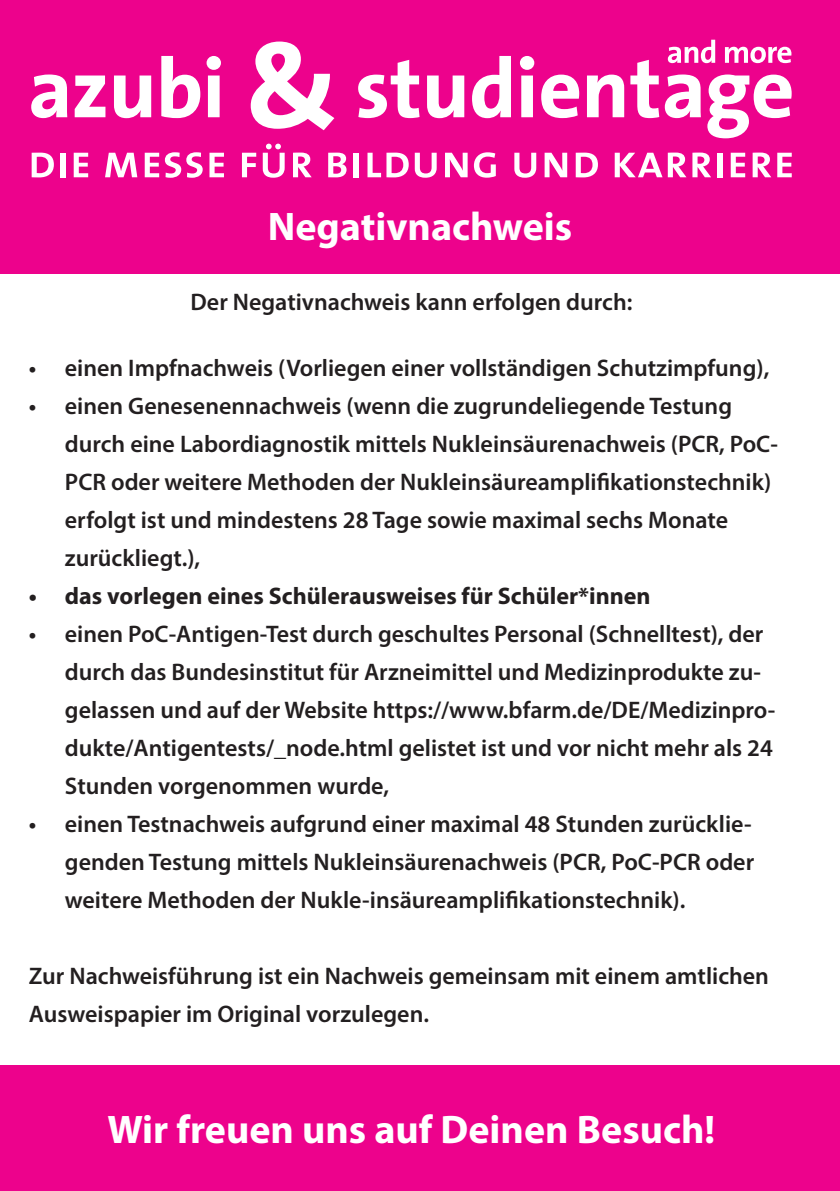
<style>
.page{position:relative;width:840px;height:1191px;background:#fff}
.page>*{position:absolute;margin:0;border:0;box-sizing:border-box;transform-origin:0 0}
.t1{font:700 40px "Myriad Pro";color:#fff}
.t2{font:600 24px/38px "Myriad Pro";color:#231f20}
.t3{font:700 24px "Myriad Pro";color:#231f20}
</style>
<div class="page">
<div style="left:0;top:1065px;width:839px;height:126px;background:#ed028c"></div>
<div style="left:0;top:0;width:839px;height:274px;background:#ed028c"></div>
<svg style="left:31px;top:56px;width:190px;height:62px"></svg>
<svg style="left:250px;top:42px;width:84px;height:88px"></svg>
<svg style="left:358px;top:40px;width:433px;height:98px"></svg>
<svg style="left:32px;top:153px;width:22px;height:24px"></svg>
<div style="left:60px;top:153px;width:5px;height:24px;background:#fff"></div>
<svg style="left:74px;top:153px;width:14px;height:24px"></svg>
<svg style="left:105px;top:153px;width:32px;height:24px"></svg>
<svg style="left:145px;top:153px;width:14px;height:24px"></svg>
<svg style="left:165px;top:152px;width:37px;height:26px"></svg>
<svg style="left:209px;top:153px;width:15px;height:24px"></svg>
<svg style="left:242px;top:153px;width:14px;height:24px"></svg>
<svg style="left:262px;top:144px;width:22px;height:34px"></svg>
<svg style="left:293px;top:153px;width:18px;height:24px"></svg>
<svg style="left:328px;top:153px;width:18px;height:24px"></svg>
<div style="left:353px;top:153px;width:6px;height:24px;background:#fff"></div>
<svg style="left:367px;top:153px;width:41px;height:24px"></svg>
<svg style="left:414px;top:153px;width:22px;height:25px"></svg>
<svg style="left:445px;top:153px;width:22px;height:24px"></svg>
<svg style="left:473px;top:152px;width:22px;height:26px"></svg>
<svg style="left:514px;top:153px;width:22px;height:25px"></svg>
<svg style="left:544px;top:153px;width:23px;height:24px"></svg>
<svg style="left:575px;top:153px;width:22px;height:24px"></svg>
<svg style="left:614px;top:153px;width:72px;height:24px"></svg>
<svg style="left:692px;top:153px;width:18px;height:24px"></svg>
<div style="left:716px;top:153px;width:5px;height:24px;background:#fff"></div>
<svg style="left:730px;top:153px;width:14px;height:24px"></svg>
<svg style="left:752px;top:153px;width:18px;height:24px"></svg>
<svg style="left:777px;top:153px;width:14px;height:24px"></svg>
<h1 class="t1" style="left:267px;top:211px;width:306px">Negativnachweis</h1>
<p class="t2" style="left:190px;top:285px;width:443px">Der Negativnachweis kann erfolgen durch:</p>
<p class="t2" style="left:29px;top:351px;width:741px">• einen Impfnachweis (Vorliegen einer vollständigen Schutzimpfung),</p>
<p class="t2" style="left:65px;top:389px;width:714px;text-indent:-36px">• einen Genesenennachweis (wenn die zugrundeliegende Testung durch eine Labordiagnostik mittels Nukleinsäurenachweis (PCR, PoC-PCR oder weitere Methoden der Nukleinsäureamplifikationstechnik) erfolgt ist und mindestens 28 Tage sowie maximal sechs Monate zurückliegt.),</p>
<p class="t3" style="left:29px;top:587px;width:623px">• das vorlegen eines Schülerausweises für Schüler*innen</p>
<p class="t2" style="left:65px;top:617px;width:711px;text-indent:-36px">• einen PoC-Antigen-Test durch geschultes Personal (Schnelltest), der durch das Bundesinstitut für Arzneimittel und Medizinprodukte zu&shy;gelassen und auf der Website https://www.bfarm.de/DE/Medizinpro&shy;dukte/Antigentests/_node.html gelistet ist und vor nicht mehr als 24<br>Stunden vorgenommen wurde,</p>
<p class="t2" style="left:65px;top:807px;width:690px;text-align:justify;text-indent:-36px">• einen Testnachweis aufgrund einer maximal 48 Stunden zurücklie&shy;genden Testung mittels Nukleinsäurenachweis (PCR, PoC-PCR oder weitere Methoden der Nukle-insäureamplifikationstechnik).</p>
<p class="t2" style="left:29px;top:959px;width:741px">Zur Nachweisführung ist ein Nachweis gemeinsam mit einem amtlichen<br>Ausweispapier im Original vorzulegen.</p>
<h1 class="t1" style="left:108px;top:1114px;width:609px">Wir freuen uns auf Deinen Besuch!</h1>
</div>
